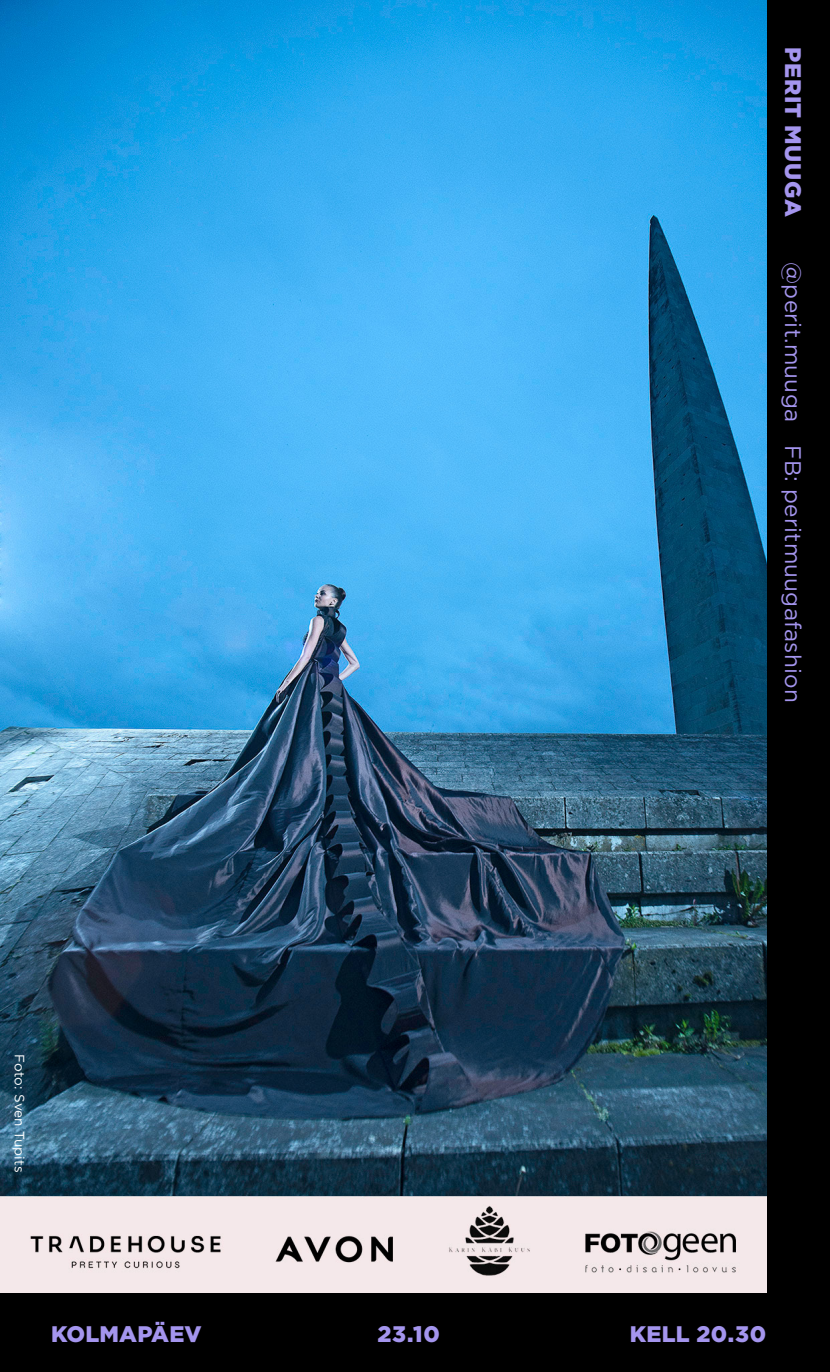
<style>
.page{position:relative;width:830px;height:1372px;background:#fff}
.page>*{position:absolute;margin:0;border:0;box-sizing:border-box;transform-origin:0 0}
.t1{font:22.5px "Gotham";letter-spacing:.01em;color:#a495ee}
.t2{font:900 22.5px "Gotham";letter-spacing:.01em;color:#a495ee}
.t3{font:900 22.5px "Gotham";letter-spacing:.03em;color:#a495ee}
.t4{font:13.5px "Gotham";letter-spacing:.01em;color:#fff}
</style>
<div class="page">
<hr style="left:829px;top:0;width:1px;height:1371px;background:#000">
<div style="left:0;top:0;width:829px;height:1371px;background:#000"></div>
<img style="left:0;top:0;width:765px;height:1292px">
<p class="t3" style="left:808px;top:47px;width:171px;rotate:90deg">PERIT MUUGA</p>
<p class="t1" style="left:807px;top:262px;width:442px;rotate:90deg">@perit.muuga FB: peritmuugafashion</p>
<p class="t4" style="left:28px;top:1054px;width:119px;rotate:90deg">Foto: Sven Tupits</p>
<p class="t2" style="left:51px;top:1318px;width:152px">KOLMAPÄEV</p>
<p class="t2" style="left:377px;top:1318px;width:64px">23.10</p>
<p class="t2" style="left:629px;top:1318px;width:138px">KELL 20.30</p>
</div>
